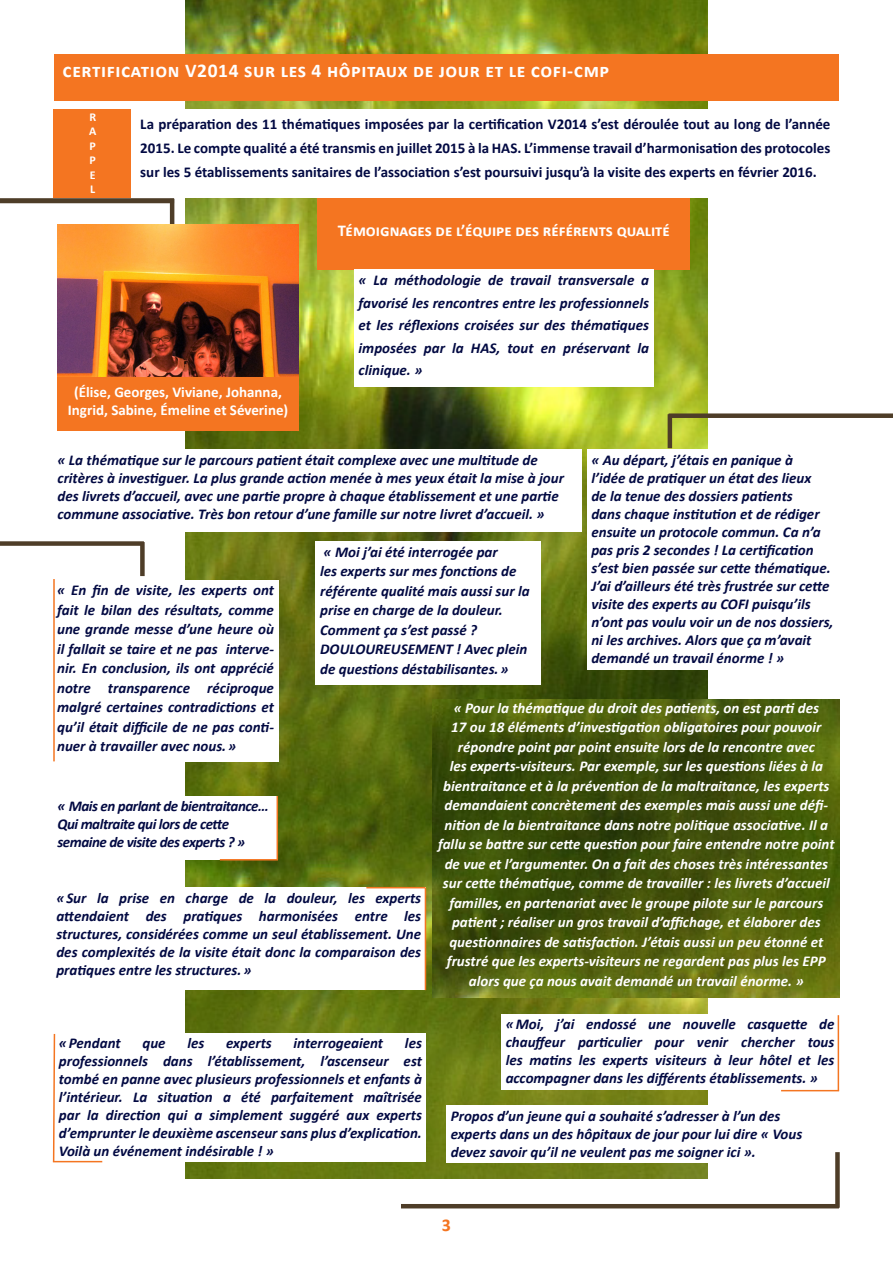
<style>
.page{position:relative;width:893px;height:1263px;background:#fff}
.page>*{position:absolute;margin:0;border:0;box-sizing:border-box;transform-origin:0 0}
.t1{font:700 19.5px "Calibri";letter-spacing:.03em;color:#fff}
.t2{font:700 18px "Calibri";color:#f47521}
.t3{font:700 16.5px "Calibri";color:#fff}
.t4{font:italic 700 15px/18px "Calibri";color:#020942;text-align:justify}
.t5{font:italic 700 15px/19.5px "Calibri";color:#fff;text-align:center}
.t6{font:700 15px/24px "Calibri";color:#020942;text-align:justify}
.t7{font:italic 700 15px/18px "Calibri";letter-spacing:-.03em;color:#020942}
.t8{font:700 15px/18px "Calibri";color:#fff;text-align:center}
.t9{font:700 12px "Calibri";color:#fff}
</style>
<div class="page">
<img style="left:185px;top:0;width:523px;height:1178px">
<div style="left:54px;top:54px;width:785px;height:47px;background:#f47521"></div>
<div style="left:54px;top:109px;width:78px;height:89px;background:#f47521"></div>
<div style="left:0;top:198px;width:174px;height:5px;background:#4e3d28"></div>
<hr style="left:170px;top:199px;width:4px;height:30px;background:#4e3d28">
<hr style="left:401px;top:1204px;width:438px;height:4px;background:#4e3d28">
<div style="left:835px;top:1152px;width:5px;height:56px;background:#4e3d28"></div>
<div style="left:132px;top:109px;width:707px;height:89px;background:#fff"></div>
<img style="left:58px;top:225px;width:241px;height:153px">
<div style="left:318px;top:198px;width:372px;height:72px;background:#f47521"></div>
<div style="left:354px;top:270px;width:299px;height:117px;background:#fff"></div>
<div style="left:53px;top:449px;width:529px;height:83px;background:#fff"></div>
<div style="left:587px;top:449px;width:253px;height:221px;background:#fff"></div>
<div style="left:316px;top:541px;width:225px;height:144px;background:#fff"></div>
<div style="left:55px;top:1033px;width:371px;height:128px;background:#fff"></div>
<div style="left:446px;top:1105px;width:366px;height:57px;background:#fff"></div>
<div style="left:669px;top:413px;width:224px;height:5px;background:#4e3d28"></div>
<hr style="left:668px;top:414px;width:4px;height:34px;background:#4e3d28">
<div style="left:0;top:541px;width:144px;height:5px;background:#4e3d28"></div>
<div style="left:140px;top:542px;width:5px;height:34px;background:#4e3d28"></div>
<div style="left:53px;top:580px;width:225px;height:181px;background:#fff"></div>
<hr style="left:53px;top:579px;width:2px;height:182px;background:#f47521">
<div style="left:501px;top:1014px;width:338px;height:75px;background:#fff"></div>
<hr style="left:838px;top:1015px;width:1px;height:76px;background:#f47521">
<hr style="left:781px;top:1090px;width:58px;height:1px;background:#f47521">
<div style="left:52px;top:888px;width:373px;height:102px;background:#fff"></div>
<hr style="left:425px;top:888px;width:1px;height:102px;background:#f47521">
<hr style="left:366px;top:887px;width:59px;height:1px;background:#f47521">
<svg style="left:52px;top:1033px;width:4px;height:130px"></svg>
<hr style="left:53px;top:1161px;width:49px;height:1px;background:#f47521">
<img style="left:433px;top:699px;width:407px;height:299px">
<div style="left:53px;top:796px;width:224px;height:63px;background:#fff"></div>
<hr style="left:277px;top:796px;width:1px;height:64px;background:#f47521">
<hr style="left:220px;top:859px;width:58px;height:1px;background:#f47521">
<div style="left:58px;top:378px;width:241px;height:53px;background:#f47521"></div>
<p class="t1" style="left:63px;top:58px;width:548px">certification V2014 sur les 4 hôpitaux de jour et le cofi-cmp</p>
<p class="t9" style="left:89px;top:109px;width:8px">R</p>
<p class="t9" style="left:89px;top:124px;width:9px">A</p>
<p class="t9" style="left:90px;top:138px;width:8px">P</p>
<p class="t9" style="left:90px;top:152px;width:8px">P</p>
<p class="t9" style="left:90px;top:167px;width:7px">E</p>
<p class="t9" style="left:90px;top:181px;width:7px">L</p>
<p class="t6" style="left:140px;top:112px;width:692px">La préparation des 11 thématiques imposées par la certification V2014 s’est déroulée tout au long de l’année 2015. Le compte qualité a été transmis en juillet 2015 à la HAS. L’immense travail d’harmonisation des protocoles sur les 5 établissements sanitaires de l’association s’est poursuivi jusqu’à la visite des experts en février 2016.</p>
<p class="t8" style="left:68px;top:383px;width:222px">(Élise, Georges, Viviane, Johanna,<br>Ingrid, Sabine, Émeline et Séverine)</p>
<p class="t3" style="left:338px;top:220px;width:333px">Témoignages de l’équipe des référents qualité</p>
<p class="t4" style="left:359px;top:269px;width:292px;line-height:22.5px">« La méthodologie de travail transversale a favorisé les rencontres entre les professionnels et les réflexions croisées sur des thématiques imposées par la HAS, tout en préservant la clinique. »</p>
<p class="t4" style="left:58px;top:450px;width:508px;text-align:left">« La thématique sur le parcours patient était complexe avec une multitude de critères à investiguer. La plus grande action menée à mes yeux était la mise à jour des livrets d’accueil, avec une partie propre à chaque établissement et une partie commune associative. Très bon retour d’une famille sur notre livret d’accueil. »</p>
<p class="t4" style="left:591px;top:450px;width:244px;text-align:left">« Au départ, j’étais en panique à<br>l’idée de pratiquer un état des lieux<br>de la tenue des dossiers patients<br>dans chaque institution et de rédiger ensuite un protocole commun. Ca n’a pas pris 2 secondes ! La certification s’est bien passée sur cette thématique.<br>J’ai d’ailleurs été très frustrée sur cette visite des experts au COFI puisqu’ils n’ont pas voulu voir un de nos dossiers, ni les archives. Alors que ça m’avait demandé un travail énorme ! »</p>
<p class="t4" style="left:320px;top:542px;width:211px;line-height:19.5px;text-align:left">« Moi j’ai été interrogée par<br>les experts sur mes fonctions de référente qualité mais aussi sur la prise en charge de la douleur.</p>
<p class="t4" style="left:320px;top:620px;width:209px;line-height:19.5px;text-align:left">Comment ça s’est passé ?<br>DOULOUREUSEMENT ! Avec plein de questions déstabilisantes. »</p>
<p class="t4" style="left:57px;top:580px;width:219px;line-height:19.5px">« En fin de visite, les experts ont fait le bilan des résultats, comme une grande messe d’une heure où il fallait se taire et ne pas interve&shy;nir. En conclusion, ils ont apprécié notre transparence réciproque malgré certaines contradictions et qu’il était difficile de ne pas conti&shy;nuer à travailler avec nous. »</p>
<p class="t5" style="left:438px;top:698px;width:398px">« Pour la thématique du droit des patients, on est parti des<br>17 ou 18 éléments d’investigation obligatoires pour pouvoir répondre point par point ensuite lors de la rencontre avec<br>les experts-visiteurs. Par exemple, sur les questions liées à la bientraitance et à la prévention de la maltraitance, les experts demandaient concrètement des exemples mais aussi une défi&shy;nition de la bientraitance dans notre politique associative. Il a fallu se battre sur cette question pour faire entendre notre point de vue et l’argumenter. On a fait des choses très intéressantes sur cette thématique, comme de travailler : les livrets d’accueil familles, en partenariat avec le groupe pilote sur le parcours patient ; réaliser un gros travail d’affichage, et élaborer des questionnaires de satisfaction. J’étais aussi un peu étonné et frustré que les experts-visiteurs ne regardent pas plus les EPP alors que ça nous avait demandé un travail énorme. »</p>
<p class="t7" style="left:57px;top:797px;width:213px">« Mais en parlant de bientraitance…<br>Qui maltraite qui lors de cette semaine de visite des experts ? »</p>
<p class="t4" style="left:56px;top:889px;width:366px">« Sur la prise en charge de la douleur, les experts attendaient des pratiques harmonisées entre les structures, considérées comme un seul établissement. Une des complexités de la visite était donc la comparaison des pratiques entre les structures. »</p>
<p class="t4" style="left:59px;top:1034px;width:365px;text-indent:346px">les professionnels dans l’établissement, l’ascenseur est tombé en panne avec plusieurs professionnels et enfants à l’intérieur. La situation a été parfaitement maîtrisée par la direction qui a simplement suggéré aux experts d’emprunter le deuxième ascenseur sans plus d’explication.<br>Voilà un événement indésirable ! »</p>
<p class="t4" style="left:59px;top:1034px;width:64px">« Pendant</p>
<p class="t4" style="left:142px;top:1034px;width:25px">que</p>
<p class="t4" style="left:187px;top:1034px;width:18px">les</p>
<p class="t4" style="left:226px;top:1034px;width:47px">experts</p>
<p class="t4" style="left:294px;top:1034px;width:91px">interrogeaient</p>
<p class="t4" style="left:506px;top:1015px;width:330px">« Moi, j’ai endossé une nouvelle casquette de chauffeur particulier pour venir chercher tous les matins les experts visiteurs à leur hôtel et les accompagner dans les différents établissements. »</p>
<p class="t4" style="left:451px;top:1106px;width:353px;text-align:left">Propos d’un jeune qui a souhaité s’adresser à l’un des experts dans un des hôpitaux de jour pour lui dire « Vous devez savoir qu’il ne veulent pas me soigner ici ».</p>
<p class="t2" style="left:442px;top:1214px;width:11px">3</p>
</div>
